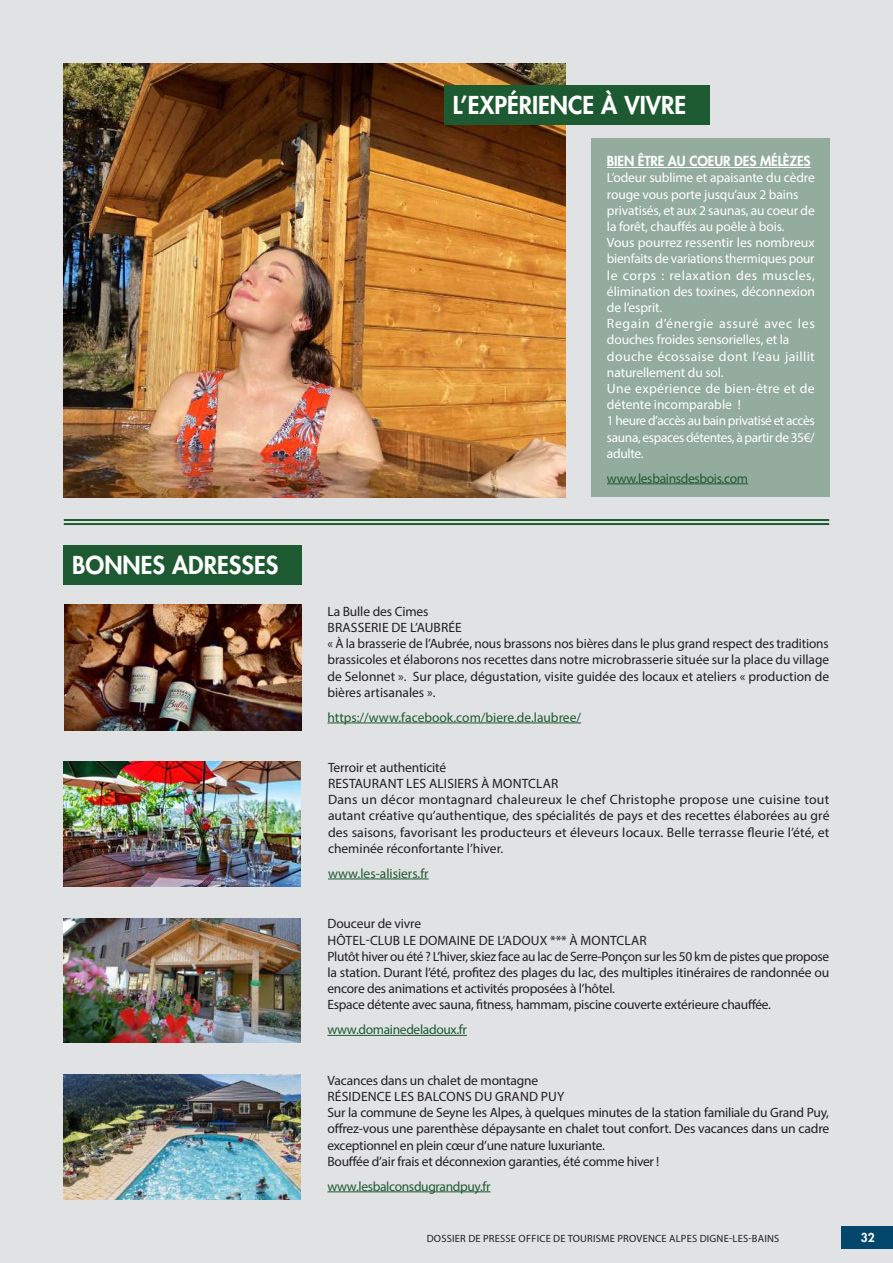
<style>
.page{position:relative;width:893px;height:1263px;background:#e1e2e4}
.page>*{position:absolute;margin:0;border:0;box-sizing:border-box;transform-origin:0 0}
.t1{font:800 24px "Futura Std";color:#fff}
.t2{font:13.5px/16.2px "Myriad Pro";letter-spacing:-.01em;color:#231f20}
.t3{font:13.5px/16.2px "Myriad Pro";letter-spacing:-.01em;color:#fff}
.t4{font:13.5px/16.2px "Myriad Pro";letter-spacing:.01em;color:#231f20}
.t5{font:13.5px "Myriad Pro";letter-spacing:-.025em;color:#1e5a31}
.t6{font:13.5px "Myriad Pro";color:#1e5a31}
.t7{font:800 13.5px "Futura Std";letter-spacing:-.01em;color:#fff}
.t8{font:800 12px "Futura Std";color:#fff}
.t9{font:10.5px "Myriad Pro";letter-spacing:.02em;color:#231f20}
</style>
<div class="page">
<div style="left:842px;top:1226px;width:51px;height:23px;background:#04476c"></div>
<div style="left:592px;top:138px;width:238px;height:359px;background:#93ac9d"></div>
<img style="left:64px;top:64px;width:502px;height:433px">
<hr style="left:607px;top:167px;width:204px;height:1px;background:#fff">
<hr style="left:607px;top:483px;width:141px;height:1px;background:#1e5a31">
<div style="left:444px;top:85px;width:266px;height:39px;background:#1e5a31"></div>
<div style="left:64px;top:545px;width:238px;height:39px;background:#1e5a31"></div>
<hr style="left:327px;top:723px;width:254px;height:1px;background:#1e5a31">
<hr style="left:328px;top:879px;width:101px;height:1px;background:#1e5a31">
<hr style="left:327px;top:1035px;width:140px;height:1px;background:#1e5a31">
<hr style="left:327px;top:1191px;width:163px;height:1px;background:#1e5a31">
<hr style="left:64px;top:519px;width:765px;height:2px;background:#1e5a31">
<hr style="left:64px;top:523px;width:765px;height:2px;background:#1e5a31">
<img style="left:65px;top:605px;width:237px;height:125px">
<img style="left:64px;top:1075px;width:237px;height:124px">
<img style="left:64px;top:918px;width:237px;height:125px">
<img style="left:64px;top:762px;width:237px;height:124px">
<h1 class="t1" style="left:72px;top:550px;width:208px">BONNES ADRESSES</h1>
<h1 class="t1" style="left:453px;top:90px;width:235px">L’EXPÉRIENCE À VIVRE</h1>
<p class="t7" style="left:607px;top:153px;width:205px">BIEN ÊTRE AU COEUR DES MÉLÈZES</p>
<p class="t3" style="left:607px;top:170px;width:209px">L’odeur sublime et apaisante du cèdre rouge vous porte jusqu’aux 2 bains privatisés, et aux 2 saunas, au coeur de la forêt, chauffés au poêle à bois.<br>Vous pourrez ressentir les nombreux bienfaits de variations thermiques pour le corps : relaxation des muscles, élimination des toxines, déconnexion de l’esprit.<br>Regain d’énergie assuré avec les douches froides sensorielles, et la douche écossaise dont l’eau jaillit naturellement du sol.<br>Une expérience de bien-être et de détente incomparable !<br>1 heure d’accès au bain privatisé et accès sauna, espaces détentes, à partir de 35€/ adulte.</p>
<p class="t5" style="left:607px;top:470px;width:143px">www.lesbainsdesbois.com</p>
<p class="t2" style="left:327px;top:603px;width:503px">La Bulle des Cimes<br>BRASSERIE DE L’AUBRÉE<br>« À la brasserie de l’Aubrée, nous brassons nos bières dans le plus grand respect des traditions brassicoles et élaborons nos recettes dans notre microbrasserie située sur la place du village de Selonnet ». Sur place, dégustation, visite guidée des locaux et ateliers « production de bières artisanales ».</p>
<p class="t6" style="left:327px;top:709px;width:255px">https://www.facebook.com/biere.de.laubree/</p>
<p class="t4" style="left:328px;top:759px;width:503px">Terroir et authenticité<br>RESTAURANT LES ALISIERS À MONTCLAR<br>Dans un décor montagnard chaleureux le chef Christophe propose une cuisine tout autant créative qu’authentique, des spécialités de pays et des recettes élaborées au gré des saisons, favorisant les producteurs et éleveurs locaux. Belle terrasse fleurie l’été, et cheminée réconfortante l’hiver.</p>
<p class="t6" style="left:328px;top:865px;width:102px">www.les-alisiers.fr</p>
<p class="t2" style="left:327px;top:915px;width:503px">Douceur de vivre<br>HÔTEL-CLUB LE DOMAINE DE L’ADOUX *** À MONTCLAR<br>Plutôt hiver ou été ? L’hiver, skiez face au lac de Serre-Ponçon sur les 50 km de pistes que propose la station. Durant l’été, profitez des plages du lac, des multiples itinéraires de randonnée ou encore des animations et activités proposées à l’hôtel.<br>Espace détente avec sauna, fitness, hammam, piscine couverte extérieure chauffée.</p>
<p class="t5" style="left:327px;top:1021px;width:141px">www.domainedeladoux.fr</p>
<p class="t2" style="left:327px;top:1072px;width:503px">Vacances dans un chalet de montagne<br>RÉSIDENCE LES BALCONS DU GRAND PUY<br>Sur la commune de Seyne les Alpes, à quelques minutes de la station familiale du Grand Puy, offrez-vous une parenthèse dépaysante en chalet tout confort. Des vacances dans un cadre exceptionnel en plein cœur d’une nature luxuriante.<br>Bouffée d’air frais et déconnexion garanties, été comme hiver !</p>
<p class="t5" style="left:327px;top:1177px;width:165px">www.lesbalconsdugrandpuy.fr</p>
<p class="t9" style="left:427px;top:1232px;width:354px">DOSSIER DE PRESSE OFFICE DE TOURISME PROVENCE ALPES DIGNE-LES-BAINS</p>
<p class="t8" style="left:861px;top:1229px;width:15px">32</p>
</div>
